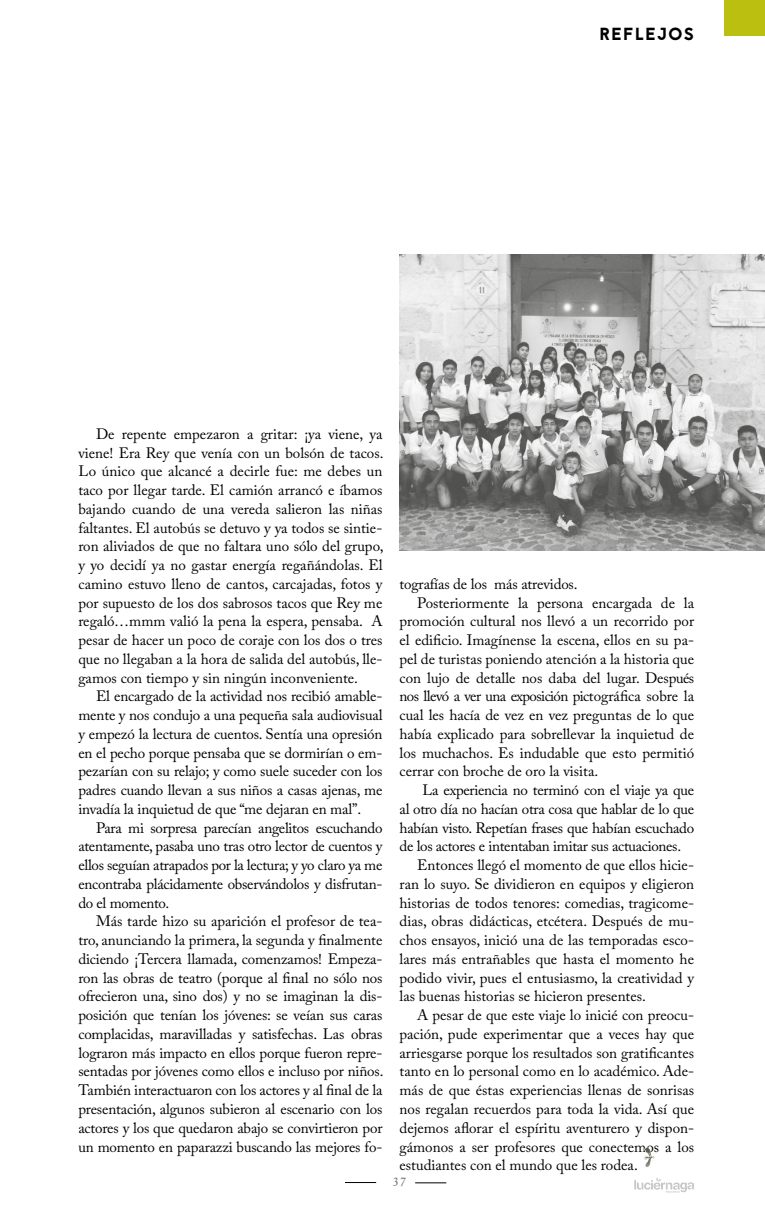
<style>
.page{position:relative;width:765px;height:1205px;background:#fff}
.page>*{position:absolute;margin:0;border:0;box-sizing:border-box;transform-origin:0 0}
.t1{font:17.5px "Jaapokki";letter-spacing:.09em;color:#000}
.t2{font:15px/18.8px "Adobe Caslon Pro";letter-spacing:-.005em;color:#000;text-align:justify}
.t3{font:12.5px "Adobe Caslon Pro";color:#5f5e5e}
</style>
<div class="page">
<div style="left:725px;top:0;width:40px;height:36px;background:#babf10"></div>
<hr style="left:415px;top:1182px;width:31px;height:1px;background:#000">
<hr style="left:345px;top:1182px;width:31px;height:1px;background:#000">
<svg style="left:634px;top:1178px;width:60px;height:14px"></svg>
<img style="left:644px;top:1148px;width:11px;height:19px">
<img style="left:400px;top:255px;width:365px;height:296px">
<p class="t1" style="left:600px;top:22px;width:96px">REFLEJOS</p>
<p class="t2" style="left:78px;top:424px;width:307px;text-indent:18px">De repente empezaron a gritar: ¡ya viene, ya viene! Era Rey que venía con un bolsón de tacos.<br>Lo único que alcancé a decirle fue: me debes un taco por llegar tarde. El camión arrancó e íbamos bajando cuando de una vereda salieron las niñas faltantes. El autobús se detuvo y ya todos se sintie&shy;ron aliviados de que no faltara uno sólo del grupo, y yo decidí ya no gastar energía regañándolas. El camino estuvo lleno de cantos, carcajadas, fotos y por supuesto de los dos sabrosos tacos que Rey me regaló…mmm valió la pena la espera, pensaba. A pesar de hacer un poco de coraje con los dos o tres que no llegaban a la hora de salida del autobús, lle&shy;gamos con tiempo y sin ningún inconveniente.</p>
<p class="t2" style="left:78px;top:687px;width:306px;text-indent:18px">El encargado de la actividad nos recibió amable&shy;mente y nos condujo a una pequeña sala audiovisual y empezó la lectura de cuentos. Sentía una opresión en el pecho porque pensaba que se dormirían o em&shy;pezarían con su relajo; y como suele suceder con los padres cuando llevan a sus niños a casas ajenas, me invadía la inquietud de que “me dejaran en mal”.</p>
<p class="t2" style="left:78px;top:818px;width:306px;text-indent:18px">Para mi sorpresa parecían angelitos escuchando atentamente, pasaba uno tras otro lector de cuentos y ellos seguían atrapados por la lectura; y yo claro ya me encontraba plácidamente observándolos y disfrutan&shy;do el momento.</p>
<p class="t2" style="left:78px;top:912px;width:307px;text-indent:18px">Más tarde hizo su aparición el profesor de tea&shy;tro, anunciando la primera, la segunda y finalmente diciendo ¡Tercera llamada, comenzamos! Empeza&shy;ron las obras de teatro (porque al final no sólo nos ofrecieron una, sino dos) y no se imaginan la dis&shy;posición que tenían los jóvenes: se veían sus caras complacidas, maravilladas y satisfechas. Las obras lograron más impacto en ellos porque fueron repre&shy;sentadas por jóvenes como ellos e incluso por niños.<br>También interactuaron con los actores y al final de la presentación, algunos subieron al escenario con los actores y los que quedaron abajo se convirtieron por un momento en paparazzi buscando las mejores fo-</p>
<p class="t2" style="left:400px;top:574px;width:180px">tografías de los más atrevidos.</p>
<p class="t2" style="left:417px;top:593px;width:278px">Posteriormente la persona encargada de la</p>
<p class="t2" style="left:400px;top:612px;width:296px">promoción cultural nos llevó a un recorrido por</p>
<p class="t2" style="left:400px;top:630px;width:296px">el edificio. Imagínense la escena, ellos en su pa-</p>
<p class="t2" style="left:400px;top:649px;width:296px">pel de turistas poniendo atención a la historia que</p>
<p class="t2" style="left:400px;top:668px;width:296px">con lujo de detalle nos daba del lugar. Después</p>
<p class="t2" style="left:400px;top:687px;width:296px">nos llevó a ver una exposición pictográfica sobre la</p>
<p class="t2" style="left:400px;top:705px;width:296px">cual les hacía de vez en vez preguntas de lo que</p>
<p class="t2" style="left:400px;top:724px;width:296px">había explicado para sobrellevar la inquietud de</p>
<p class="t2" style="left:400px;top:743px;width:296px">los muchachos. Es indudable que esto permitió</p>
<p class="t2" style="left:400px;top:762px;width:200px">cerrar con broche de oro la visita.</p>
<p class="t2" style="left:423px;top:780px;width:273px">La experiencia no terminó con el viaje ya que</p>
<p class="t2" style="left:400px;top:799px;width:296px">al otro día no hacían otra cosa que hablar de lo que</p>
<p class="t2" style="left:400px;top:818px;width:296px">habían visto. Repetían frases que habían escuchado</p>
<p class="t2" style="left:400px;top:837px;width:283px">de los actores e intentaban imitar sus actuaciones.</p>
<p class="t2" style="left:417px;top:855px;width:278px">Entonces llegó el momento de que ellos hicie-</p>
<p class="t2" style="left:400px;top:874px;width:296px">ran lo suyo. Se dividieron en equipos y eligieron</p>
<p class="t2" style="left:400px;top:893px;width:296px">historias de todos tenores: comedias, tragicome-</p>
<p class="t2" style="left:400px;top:912px;width:296px">dias, obras didácticas, etcétera. Después de mu-</p>
<p class="t2" style="left:400px;top:930px;width:296px">chos ensayos, inició una de las temporadas esco-</p>
<p class="t2" style="left:400px;top:949px;width:296px">lares más entrañables que hasta el momento he</p>
<p class="t2" style="left:400px;top:968px;width:296px">podido vivir, pues el entusiasmo, la creatividad y</p>
<p class="t2" style="left:400px;top:987px;width:248px">las buenas historias se hicieron presentes.</p>
<p class="t2" style="left:417px;top:1005px;width:278px">A pesar de que este viaje lo inicié con preocu-</p>
<p class="t2" style="left:400px;top:1024px;width:296px">pación, pude experimentar que a veces hay que</p>
<p class="t2" style="left:400px;top:1043px;width:296px">arriesgarse porque los resultados son gratificantes</p>
<p class="t2" style="left:400px;top:1062px;width:296px">tanto en lo personal como en lo académico. Ade-</p>
<p class="t2" style="left:400px;top:1080px;width:296px">más de que éstas experiencias llenas de sonrisas</p>
<p class="t2" style="left:400px;top:1099px;width:296px">nos regalan recuerdos para toda la vida. Así que</p>
<p class="t2" style="left:400px;top:1118px;width:296px">dejemos aflorar el espíritu aventurero y dispon-</p>
<p class="t2" style="left:400px;top:1137px;width:296px">gámonos a ser profesores que conectemos a los</p>
<p class="t2" style="left:400px;top:1155px;width:240px">estudiantes con el mundo que les rodea.</p>
<p class="t3" style="left:393px;top:1171px;width:15px">37</p>
</div>
